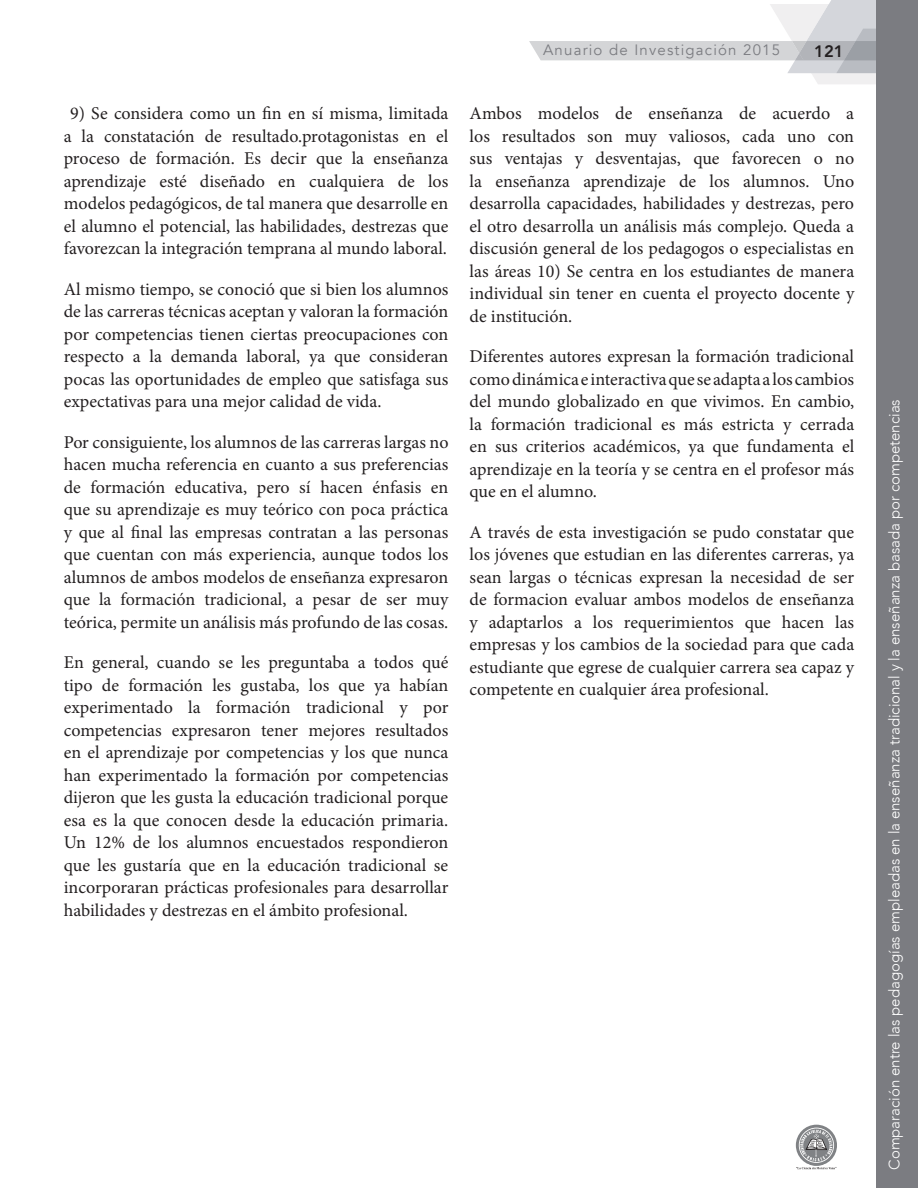
<style>
.page{position:relative;width:918px;height:1188px;background:#fff}
.page>*{position:absolute;margin:0;border:0;box-sizing:border-box;transform-origin:0 0}
.t1{font:18px/22.5px "Minion Pro";color:#231f20;text-align:justify}
.t2{font:800 16.5px "Avenir";color:#231f20}
.t3{font:300 15px "Avenir";color:#fff}
.t4{font:15px "Avenir";letter-spacing:.08em;color:#7b7c81}
</style>
<div class="page">
<svg style="left:529px;top:0;width:348px;height:84px"></svg>
<div style="left:796px;top:1125px;width:41px;height:41px;background:#808285;border-radius:50%"></div>
<svg style="left:796px;top:1128px;width:40px;height:41px"></svg>
<div style="left:877px;top:0;width:41px;height:1188px;background:#7b7c81"></div>
<p class="t1" style="left:64px;top:104px;width:386px;text-align:center">9) Se considera como un fin en sí misma, limitada a la constatación de resultado.protagonistas en el proceso de formación. Es decir que la enseñanza aprendizaje esté diseñado en cualquiera de los modelos pedagógicos, de tal manera que desarrolle en el alumno el potencial, las habilidades, destrezas que favorezcan la integración temprana al mundo laboral.</p>
<p class="t1" style="left:64px;top:279px;width:386px">Al mismo tiempo, se conoció que si bien los alumnos de las carreras técnicas aceptan y valoran la formación por competencias tienen ciertas preocupaciones con respecto a la demanda laboral, ya que consideran pocas las oportunidades de empleo que satisfaga sus expectativas para una mejor calidad de vida.</p>
<p class="t1" style="left:64px;top:432px;width:386px">Por consiguiente, los alumnos de las carreras largas no hacen mucha referencia en cuanto a sus preferencias de formación educativa, pero sí hacen énfasis en que su aprendizaje es muy teórico con poca práctica y que al final las empresas contratan a las personas que cuentan con más experiencia, aunque todos los alumnos de ambos modelos de enseñanza expresaron que la formación tradicional, a pesar de ser muy teórica, permite un análisis más profundo de las cosas.</p>
<p class="t1" style="left:64px;top:653px;width:386px">En general, cuando se les preguntaba a todos qué tipo de formación les gustaba, los que ya habían experimentado la formación tradicional y por competencias expresaron tener mejores resultados en el aprendizaje por competencias y los que nunca han experimentado la formación por competencias dijeron que les gusta la educación tradicional porque esa es la que conocen desde la educación primaria.<br>Un 12% de los alumnos encuestados respondieron que les gustaría que en la educación tradicional se incorporaran prácticas profesionales para desarrollar habilidades y destrezas en el ámbito profesional.</p>
<p class="t4" style="left:543px;top:40px;width:239px">Anuario de Investigación 2015</p>
<p class="t2" style="left:814px;top:40px;width:31px">121</p>
<p class="t1" style="left:470px;top:104px;width:386px">Ambos modelos de enseñanza de acuerdo a los resultados son muy valiosos, cada uno con sus ventajas y desventajas, que favorecen o no la enseñanza aprendizaje de los alumnos. Uno desarrolla capacidades, habilidades y destrezas, pero el otro desarrolla un análisis más complejo. Queda a discusión general de los pedagogos o especialistas en las áreas 10) Se centra en los estudiantes de manera individual sin tener en cuenta el proyecto docente y de institución.</p>
<p class="t1" style="left:470px;top:347px;width:386px">Diferentes autores expresan la formación tradicional como dinámica e interactiva que se adapta a los cambios del mundo globalizado en que vivimos. En cambio, la formación tradicional es más estricta y cerrada en sus criterios académicos, ya que fundamenta el aprendizaje en la teoría y se centra en el profesor más que en el alumno.</p>
<p class="t1" style="left:470px;top:522px;width:386px">A través de esta investigación se pudo constatar que los jóvenes que estudian en las diferentes carreras, ya sean largas o técnicas expresan la necesidad de ser de formacion evaluar ambos modelos de enseñanza y adaptarlos a los requerimientos que hacen las empresas y los cambios de la sociedad para que cada estudiante que egrese de cualquier carrera sea capaz y competente en cualquier área profesional.</p>
<p class="t3" style="left:884px;top:1170px;width:772px;rotate:-90deg">Comparación entre las pedagogías empleadas en la enseñanza tradicional y la enseñanza basada por competencias</p>
</div>
